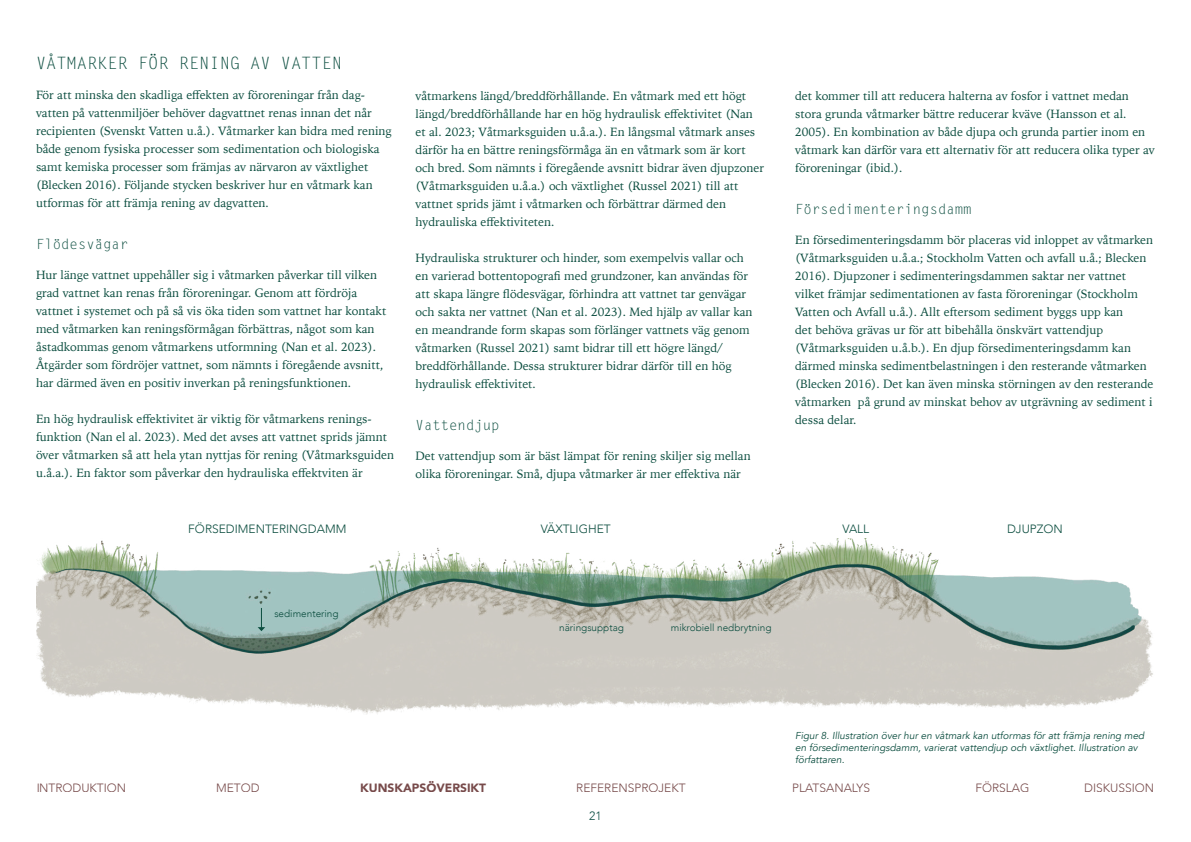
<style>
.page{position:relative;width:1191px;height:842px;background:#fff}
.page>*{position:absolute;margin:0;border:0;box-sizing:border-box;transform-origin:0 0}
.t1{font:17px "Letter Gothic Std";color:#0b4d3f}
.t2{font:14px "Letter Gothic Std";color:#0b4d3f}
.t3{font:12px/18px "Iowan Old Style";color:#0b4d3f}
.t4{font:300 12px "Avenir";color:#501616}
.t5{font:300 12px "Avenir";color:#0b4d3f}
.t6{font:900 12px "Avenir";color:#501616}
.t7{font:300 12px "Avenir";color:#084c41}
.t8{font:italic 10px/12px "Avenir";color:#0b4d3f}
.t9{font:300 10px "Avenir";color:#0b4d3f}
</style>
<div class="page">
<img style="left:36px;top:538px;width:1117px;height:176px">
<svg style="left:258px;top:608px;width:7px;height:23px"></svg>
<p class="t1" style="left:36px;top:54px;width:308px">VÅTMARKER FÖR RENING AV VATTEN</p>
<p class="t3" style="left:36px;top:86px;width:357px">För att minska den skadliga effekten av föroreningar från dag&shy;vatten på vattenmiljöer behöver dagvattnet renas innan det når recipienten (Svenskt Vatten u.å.). Våtmarker kan bidra med rening både genom fysiska processer som sedimentation och biologiska samt kemiska processer som främjas av närvaron av växtlighet (Blecken 2016). Följande stycken beskriver hur en våtmark kan utformas för att främja rening av dagvatten.</p>
<p class="t2" style="left:36px;top:236px;width:94px">Flödesvägar</p>
<p class="t3" style="left:36px;top:266px;width:352px">Hur länge vattnet uppehåller sig i våtmarken påverkar till vilken grad vattnet kan renas från föroreningar. Genom att fördröja vattnet i systemet och på så vis öka tiden som vattnet har kontakt med våtmarken kan reningsförmågan förbättras, något som kan åstadkommas genom våtmarkens utformning (Nan et al. 2023).<br>Åtgärder som fördröjer vattnet, som nämnts i föregående avsnitt, har därmed även en positiv inverkan på reningsfunktionen.</p>
<p class="t3" style="left:36px;top:410px;width:360px">En hög hydraulisk effektivitet är viktig för våtmarkens renings&shy;funktion (Nan el al. 2023). Med det avses att vattnet sprids jämnt över våtmarken så att hela ytan nyttjas för rening (Våtmarksguiden u.å.a.). En faktor som påverkar den hydrauliska effektviten är</p>
<p class="t3" style="left:415px;top:87px;width:350px">våtmarkens längd/breddförhållande. En våtmark med ett högt längd/breddförhållande har en hög hydraulisk effektivitet (Nan et al. 2023; Våtmarksguiden u.å.a.). En långsmal våtmark anses därför ha en bättre reningsförmåga än en våtmark som är kort och bred. Som nämnts i föregående avsnitt bidrar även djupzoner (Våtmarksguiden u.å.a.) och växtlighet (Russel 2021) till att vattnet sprids jämt i våtmarken och förbättrar därmed den hydrauliska effektiviteten.</p>
<p class="t3" style="left:415px;top:249px;width:338px">Hydrauliska strukturer och hinder, som exempelvis vallar och en varierad bottentopografi med grundzoner, kan användas för att skapa längre flödesvägar, förhindra att vattnet tar genvägar och sakta ner vattnet (Nan et al. 2023). Med hjälp av vallar kan en meandrande form skapas som förlänger vattnets väg genom våtmarken (Russel 2021) samt bidrar till ett högre längd/ breddförhållande. Dessa strukturer bidrar därför till en hög hydraulisk effektivitet.</p>
<p class="t2" style="left:415px;top:417px;width:85px">Vattendjup</p>
<p class="t3" style="left:415px;top:447px;width:337px">Det vattendjup som är bäst lämpat för rening skiljer sig mellan olika föroreningar. Små, djupa våtmarker är mer effektiva när</p>
<p class="t3" style="left:795px;top:86px;width:361px">det kommer till att reducera halterna av fosfor i vattnet medan stora grunda våtmarker bättre reducerar kväve (Hansson et al.<br>2005). En kombination av både djupa och grunda partier inom en våtmark kan därför vara ett alternativ för att reducera olika typer av föroreningar (ibid.).</p>
<p class="t2" style="left:795px;top:201px;width:178px">Försedimenteringsdamm</p>
<p class="t3" style="left:795px;top:230px;width:359px">En försedimenteringsdamm bör placeras vid inloppet av våtmarken (Våtmarksguiden u.å.a.; Stockholm Vatten och avfall u.å.; Blecken 2016). Djupzoner i sedimenteringsdammen saktar ner vattnet vilket främjar sedimentationen av fasta föroreningar (Stockholm Vatten och Avfall u.å.). Allt eftersom sediment byggs upp kan<br>det behöva grävas ur för att bibehålla önskvärt vattendjup (Våtmarksguiden u.å.b.). En djup försedimenteringsdamm kan därmed minska sedimentbelastningen i den resterande våtmarken (Blecken 2016). Det kan även minska störningen av den resterande våtmarken på grund av minskat behov av utgrävning av sediment i dessa delar.</p>
<p class="t5" style="left:188px;top:522px;width:160px">FÖRSEDIMENTERINGDAMM</p>
<p class="t5" style="left:540px;top:522px;width:72px">VÄXTLIGHET</p>
<p class="t5" style="left:842px;top:522px;width:28px">VALL</p>
<p class="t5" style="left:1007px;top:522px;width:57px">DJUPZON</p>
<p class="t9" style="left:274px;top:607px;width:66px">sedimentering</p>
<p class="t9" style="left:559px;top:622px;width:66px">näringsupptag</p>
<p class="t9" style="left:671px;top:622px;width:102px">mikrobiell nedbrytning</p>
<p class="t8" style="left:795px;top:729px;width:351px">Figur 8. Illustration över hur en våtmark kan utformas för att främja rening med en försedimenteringsdamm, varierat vattendjup och växtlighet. Illustration av författaren.</p>
<p class="t4" style="left:36px;top:780px;width:92px">INTRODUKTION</p>
<p class="t4" style="left:216px;top:780px;width:45px">METOD</p>
<p class="t6" style="left:360px;top:777px;width:127px">KUNSKAPSÖVERSIKT</p>
<p class="t4" style="left:576px;top:780px;width:111px">REFERENSPROJEKT</p>
<p class="t4" style="left:792px;top:780px;width:79px">PLATSANALYS</p>
<p class="t4" style="left:975px;top:780px;width:56px">FÖRSLAG</p>
<p class="t4" style="left:1084px;top:780px;width:72px">DISKUSSION</p>
<p class="t7" style="left:589px;top:809px;width:14px">21</p>
</div>
